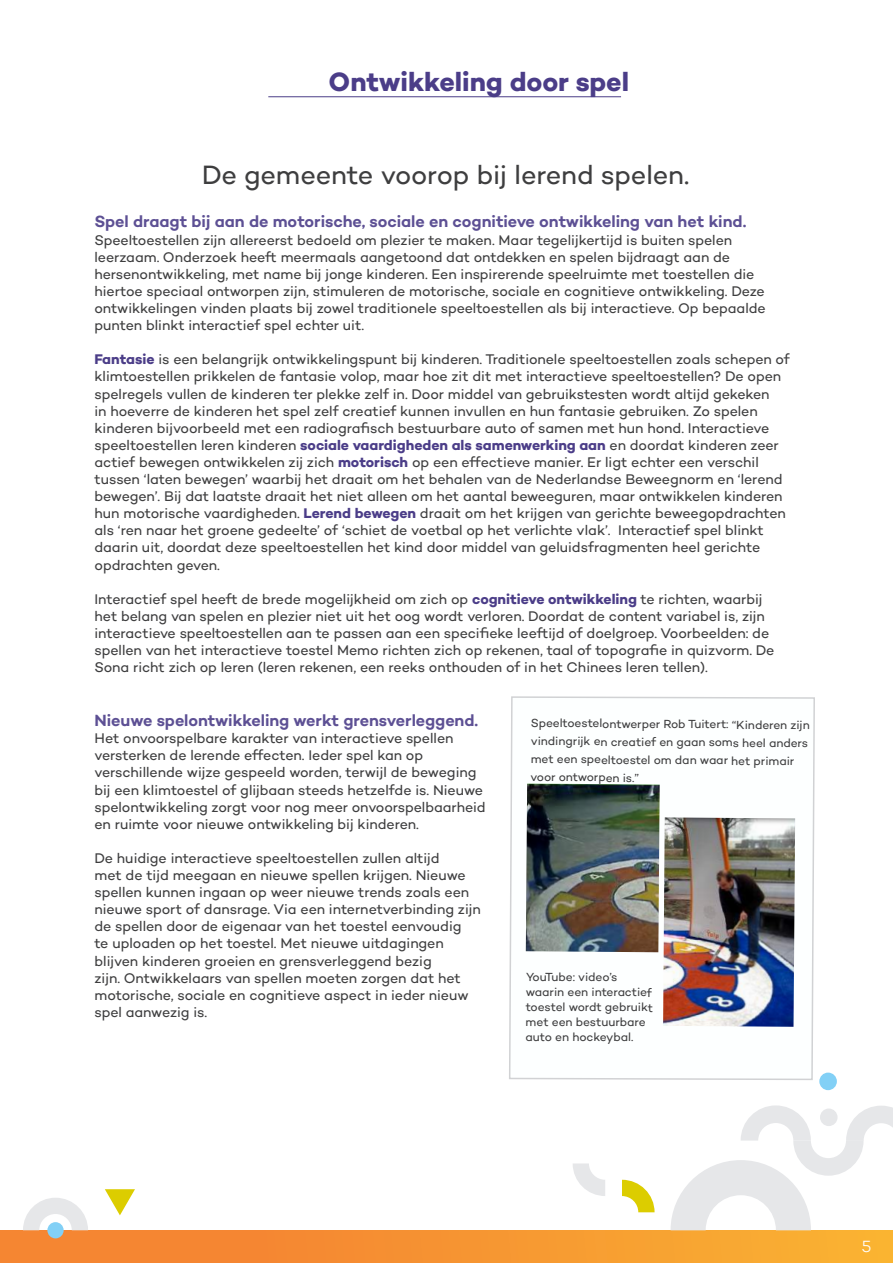
<style>
.page{position:relative;width:893px;height:1263px;background:#fff}
.page>*{position:absolute;margin:0;border:0;box-sizing:border-box;transform-origin:0 0}
.t1{font:27px "Campton";letter-spacing:-.01em;color:#3e3e3f}
.t2{font:700 27px "Campton";letter-spacing:-.005em;color:#4b3d88}
.t3{font:600 16.5px "Campton";letter-spacing:-.005em;color:#5d5094}
.t4{font:300 16.5px "Campton";color:#fff}
.t5{font:14.25px/17.1px "Campton";letter-spacing:-.005em;color:#3e3e3f}
.t6{font:12px/15px "Campton";letter-spacing:-.015em;color:#3e3e3f}
.s1{font-weight:700;color:#4b3d88}
</style>
<div class="page">
<hr style="left:268px;top:96px;width:353px;height:1px;background:#4b3d88">
<div style="left:0;top:1230px;width:893px;height:33px;background:linear-gradient(to right,#f47d32,#f9b032)"></div>
<svg style="left:671px;top:1105px;width:222px;height:125px"></svg>
<div style="left:820px;top:1108px;width:17px;height:18px;background:#e6e7e9;border-radius:50%"></div>
<div style="left:819px;top:1072px;width:18px;height:18px;background:#82d0f6;border-radius:50%"></div>
<svg style="left:622px;top:1180px;width:33px;height:32px"></svg>
<svg style="left:573px;top:1163px;width:32px;height:33px"></svg>
<svg style="left:105px;top:1189px;width:30px;height:26px"></svg>
<div style="left:47px;top:1222px;width:17px;height:16px;background:#82d0f6;border-radius:50%"></div>
<svg style="left:23px;top:1198px;width:65px;height:32px"></svg>
<svg style="left:509px;top:696px;width:306px;height:384px"></svg>
<img style="left:526px;top:783px;width:134px;height:169px">
<img style="left:663px;top:817px;width:132px;height:210px">
<h1 class="t2" style="left:329px;top:64px;width:302px">Ontwikkeling door spel</h1>
<h1 class="t1" style="left:202px;top:157px;width:489px">De gemeente voorop bij lerend spelen.</h1>
<p class="t3" style="left:94px;top:211px;width:653px">Spel draagt bij aan de motorische, sociale en cognitieve ontwikkeling van het kind.</p>
<p class="t5" style="left:94px;top:231px;width:673px">Speeltoestellen zijn allereerst bedoeld om plezier te maken. Maar tegelijkertijd is buiten spelen leerzaam. Onderzoek heeft meermaals aangetoond dat ontdekken en spelen bijdraagt aan de hersenontwikkeling, met name bij jonge kinderen. Een inspirerende speelruimte met toestellen die hiertoe speciaal ontworpen zijn, stimuleren de motorische, sociale en cognitieve ontwikkeling. Deze ontwikkelingen vinden plaats bij zowel traditionele speeltoestellen als bij interactieve. Op bepaalde punten blinkt interactief spel echter uit.</p>
<p class="t5" style="left:94px;top:351px;width:697px"><span class="s1">Fantasie</span> is een belangrijk ontwikkelingspunt bij kinderen. Traditionele speeltoestellen zoals schepen of klimtoestellen prikkelen de fantasie volop, maar hoe zit dit met interactieve speeltoestellen? De open spelregels vullen de kinderen ter plekke zelf in. Door middel van gebruikstesten wordt altijd gekeken<br>in hoeverre de kinderen het spel zelf creatief kunnen invullen en hun fantasie gebruiken. Zo spelen kinderen bijvoorbeeld met een radiografisch bestuurbare auto of samen met hun hond. Interactieve speeltoestellen leren kinderen <span class="s1">sociale vaardigheden als samenwerking aan</span> en doordat kinderen zeer actief bewegen ontwikkelen zij zich <span class="s1">motorisch</span> op een effectieve manier. Er ligt echter een verschil tussen ‘laten bewegen’ waarbij het draait om het behalen van de Nederlandse Beweegnorm en ‘lerend bewegen’. Bij dat laatste draait het niet alleen om het aantal beweeguren, maar ontwikkelen kinderen hun motorische vaardigheden. <span class="s1">Lerend bewegen</span> draait om het krijgen van gerichte beweegopdrachten als ‘ren naar het groene gedeelte’ of ‘schiet de voetbal op het verlichte vlak’. Interactief spel blinkt daarin uit, doordat deze speeltoestellen het kind door middel van geluidsfragmenten heel gerichte opdrachten geven.</p>
<p class="t5" style="left:94px;top:590px;width:681px">Interactief spel heeft de brede mogelijkheid om zich op <span class="s1">cognitieve ontwikkeling</span> te richten, waarbij het belang van spelen en plezier niet uit het oog wordt verloren. Doordat de content variabel is, zijn interactieve speeltoestellen aan te passen aan een specifieke leeftijd of doelgroep. Voorbeelden: de spellen van het interactieve toestel Memo richten zich op rekenen, taal of topografie in quizvorm. De Sona richt zich op leren (leren rekenen, een reeks onthouden of in het Chinees leren tellen).</p>
<p class="t3" style="left:94px;top:710px;width:385px">Nieuwe spelontwikkeling werkt grensverleggend.</p>
<p class="t5" style="left:94px;top:729px;width:393px">Het onvoorspelbare karakter van interactieve spellen versterken de lerende effecten. Ieder spel kan op verschillende wijze gespeeld worden, terwijl de beweging bij een klimtoestel of glijbaan steeds hetzelfde is. Nieuwe spelontwikkeling zorgt voor nog meer onvoorspelbaarheid en ruimte voor nieuwe ontwikkeling bij kinderen.</p>
<p class="t5" style="left:94px;top:849px;width:388px">De huidige interactieve speeltoestellen zullen altijd<br>met de tijd meegaan en nieuwe spellen krijgen. Nieuwe spellen kunnen ingaan op weer nieuwe trends zoals een nieuwe sport of dansrage. Via een internetverbinding zijn de spellen door de eigenaar van het toestel eenvoudig<br>te uploaden op het toestel. Met nieuwe uitdagingen blijven kinderen groeien en grensverleggend bezig<br>zijn. Ontwikkelaars van spellen moeten zorgen dat het motorische, sociale en cognitieve aspect in ieder nieuw spel aanwezig is.</p>
<p class="t6" style="left:530px;top:715px;width:281px;line-height:17.9px">Speeltoestelontwerper Rob Tuitert: “Kinderen zijn vindingrijk en creatief en gaan soms heel anders met een speeltoestel om dan waar het primair voor ontworpen is.”</p>
<p class="t6" style="left:525px;top:969px;width:129px">YouTube: video’s waarin een interactief toestel wordt gebruikt met een bestuurbare auto en hockeybal.</p>
<p class="t4" style="left:862px;top:1236px;width:11px">5</p>
</div>
